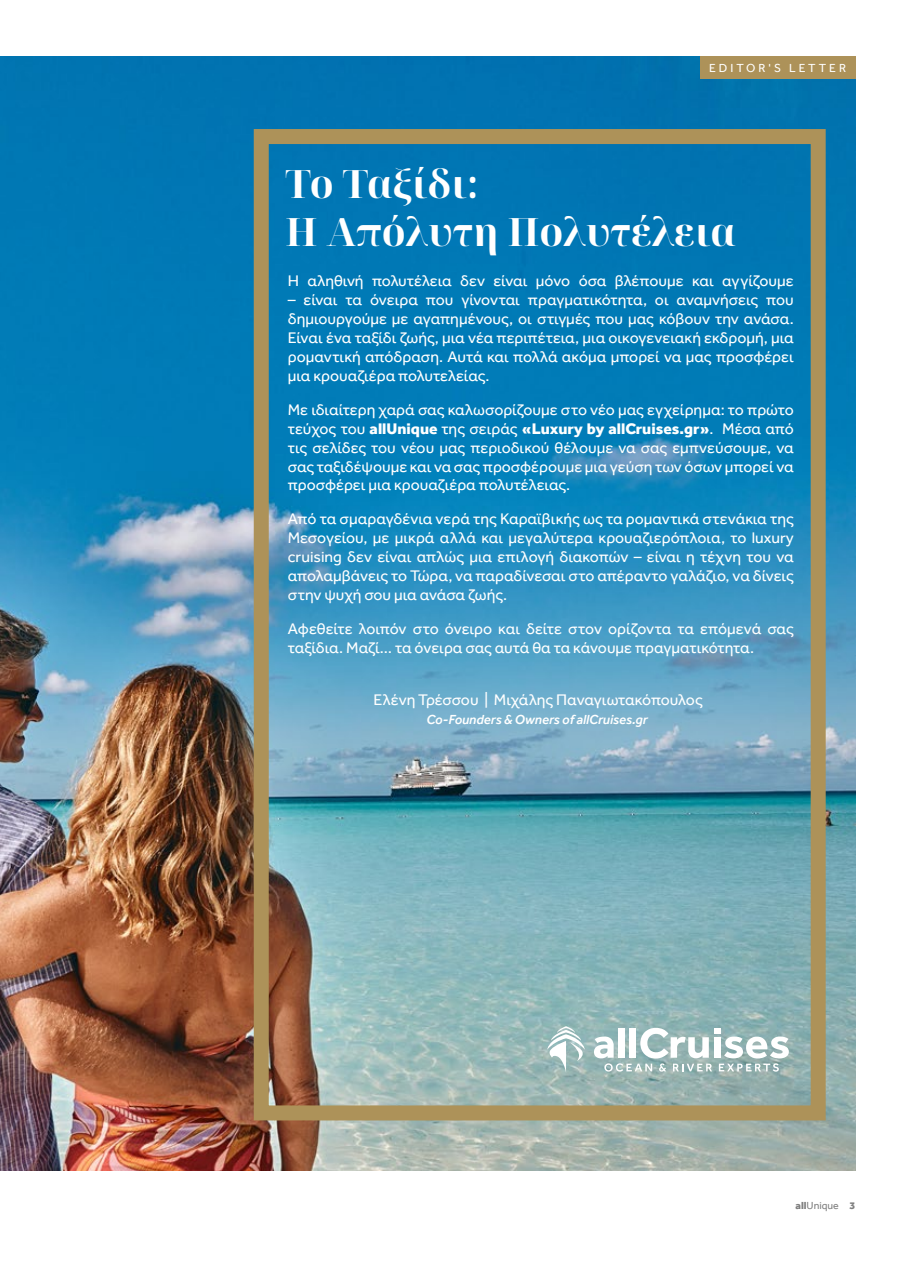
<style>
.page{position:relative;width:920px;height:1261px;background:#fff}
.page>*{position:absolute;margin:0;border:0;box-sizing:border-box;transform-origin:0 0}
.t1{font:39px/48px "Noto Serif Display";color:#fff}
.t2{font:15.75px/18.9px "Effra";color:#fff;text-align:justify}
.t3{font:italic 500 13.5px "Effra";color:#fff}
.t4{font:12px "Effra";letter-spacing:.25em;color:#fff}
.t5{font:10.5px "Effra";color:#808080}
.s1{font-weight:800}
</style>
<div class="page">
<img style="left:0;top:56px;width:855px;height:1114px">
<div style="left:700px;top:56px;width:155px;height:22px;background:#ad9259"></div>
<div style="left:254px;top:129px;width:572px;height:991px;border:15px solid #ad9259"></div>
<svg style="left:547px;top:1025px;width:38px;height:47px"></svg>
<div style="left:714px;top:1027px;width:7px;height:6px;background:#fff"></div>
<div style="left:714px;top:1036px;width:6px;height:21px;background:#fff"></div>
<svg style="left:594px;top:1027px;width:118px;height:44px"></svg>
<svg style="left:719px;top:1036px;width:70px;height:35px"></svg>
<p class="t4" style="left:709px;top:61px;width:138px">ΕDITOR'S LETTER</p>
<h1 class="t1" style="left:286px;top:161px;width:452px">Το Ταξίδι:<br>Η Απόλυτη Πολυτέλεια</h1>
<p class="t2" style="left:288px;top:271px;width:507px">Η αληθινή πολυτέλεια δεν είναι μόνο όσα βλέπουμε και αγγίζουμε</p>
<p class="t2" style="left:288px;top:290px;width:507px">– είναι τα όνειρα που γίνονται πραγματικότητα, οι αναμνήσεις που δημιουργούμε με αγαπημένους, οι στιγμές που μας κόβουν την ανάσα.<br>Είναι ένα ταξίδι ζωής, μια νέα περιπέτεια, μια οικογενειακή εκδρομή, μια ρομαντική απόδραση. Αυτά και πολλά ακόμα μπορεί να μας προσφέρει μια κρουαζιέρα πολυτελείας.</p>
<p class="t2" style="left:288px;top:400px;width:508px">Με ιδιαίτερη χαρά σας καλωσορίζουμε στο νέο μας εγχείρημα: το πρώτο τεύχος του <span class="s1">allUnique</span> της σειράς <span class="s1">«Luxury by allCruises.gr»</span>. Μέσα από τις σελίδες του νέου μας περιοδικού θέλουμε να σας εμπνεύσουμε, να σας ταξιδέψουμε και να σας προσφέρουμε μια γεύση των όσων μπορεί να προσφέρει μια κρουαζιέρα πολυτέλειας.</p>
<p class="t2" style="left:288px;top:509px;width:507px">Από τα σμαραγδένια νερά της Καραϊβικής ως τα ρομαντικά στενάκια της Μεσογείου, με μικρά αλλά και μεγαλύτερα κρουαζιερόπλοια, το luxury cruising δεν είναι απλώς μια επιλογή διακοπών – είναι η τέχνη του να απολαμβάνεις το Τώρα, να παραδίνεσαι στο απέραντο γαλάζιο, να δίνεις στην ψυχή σου μια ανάσα ζωής.</p>
<p class="t2" style="left:288px;top:619px;width:507px">Αφεθείτε λοιπόν στο όνειρο και δείτε στον ορίζοντα τα επόμενά σας ταξίδια. Μαζί… τα όνειρα σας αυτά θα τα κάνουμε πραγματικότητα.</p>
<p class="t2" style="left:373px;top:690px;width:331px">Ελένη Τρέσσου | Mιχάλης Παναγιωτακόπουλος</p>
<p class="t3" style="left:426px;top:711px;width:223px">Co-Founders &amp; Owners of allCruises.gr</p>
<p class="t5" style="left:795px;top:1199px;width:61px"><span class="s1">all</span>Unique <span class="s1">3</span></p>
</div>
